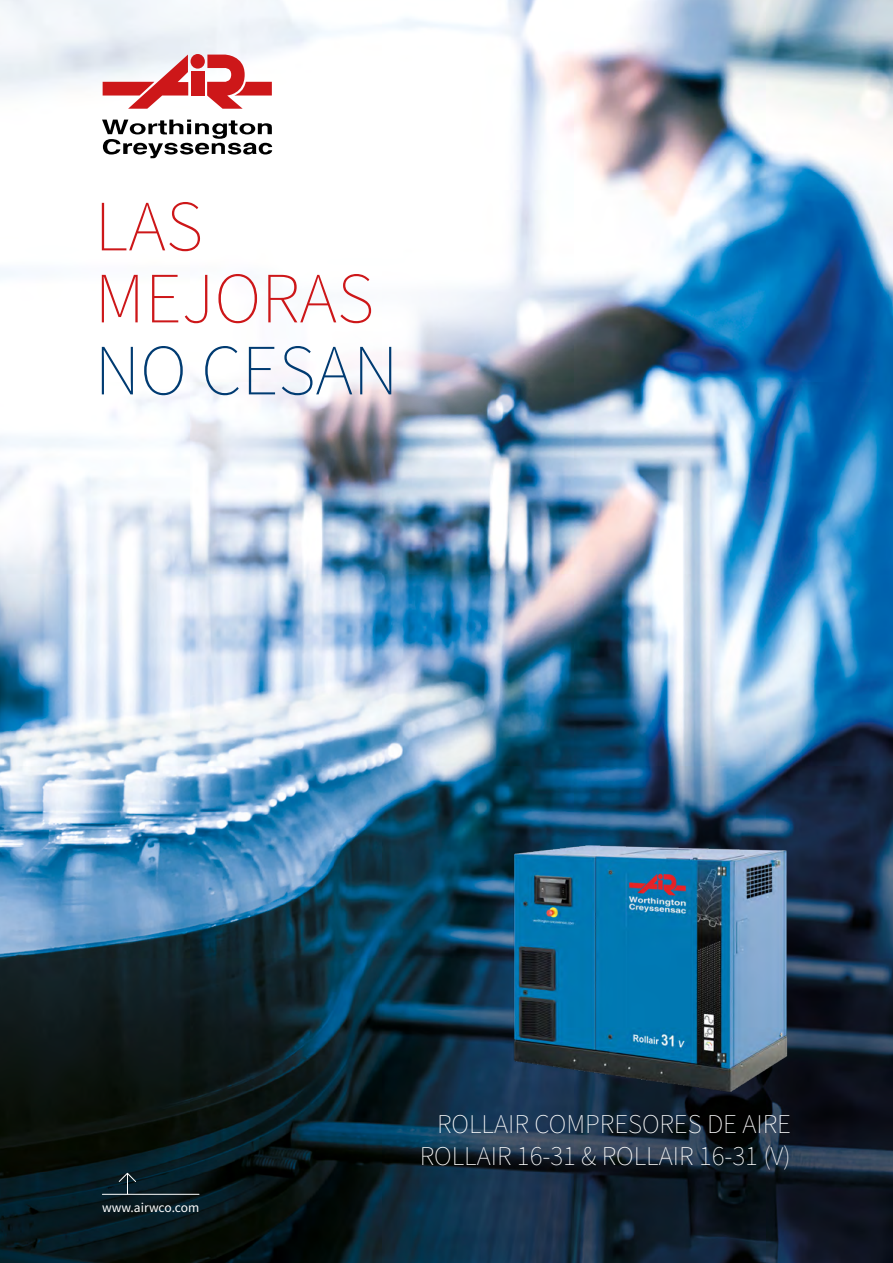
<style>
.page{position:relative;width:893px;height:1263px;background:#fff}
.page>*{position:absolute;margin:0;border:0;box-sizing:border-box;transform-origin:0 0}
.t1{font:200 72px/72px "Source Sans Pro";color:#cd1719}
.t2{font:200 72px "Source Sans Pro";color:#003b72}
.t3{font:200 27px/32.4px "Source Sans Pro";color:#fff;text-align:right}
.t4{font:13.5px "Source Sans Pro";color:#fff}
</style>
<div class="page">
<img style="left:0;top:0;width:893px;height:1263px">
<svg style="left:221px;top:132px;width:338px;height:338px"></svg>
<img style="left:499px;top:835px;width:302px;height:266px">
<svg style="left:118px;top:1172px;width:18px;height:22px"></svg>
<hr style="left:102px;top:1194px;width:97px;height:1px;background:#fff">
<svg style="left:102px;top:120px;width:170px;height:38px"></svg>
<svg style="left:103px;top:55px;width:85px;height:54px"></svg>
<div style="left:191px;top:71px;width:14px;height:25px;background:#cd1719"></div>
<div style="left:191px;top:54px;width:14px;height:15px;background:#cd1719;border-radius:50%"></div>
<svg style="left:207px;top:55px;width:65px;height:54px"></svg>
<h1 class="t1" style="left:95px;top:191px;width:281px">LAS<br>MEJORAS</h1>
<h1 class="t2" style="left:95px;top:327px;width:305px">NO CESAN</h1>
<p class="t4" style="left:102px;top:1199px;width:99px">www.airwco.com</p>
<p class="t3" style="left:420px;top:1108px;width:373px">ROLLAIR COMPRESORES DE AIRE<br>ROLLAIR 16-31 &amp; ROLLAIR 16-31 (V)</p>
</div>
